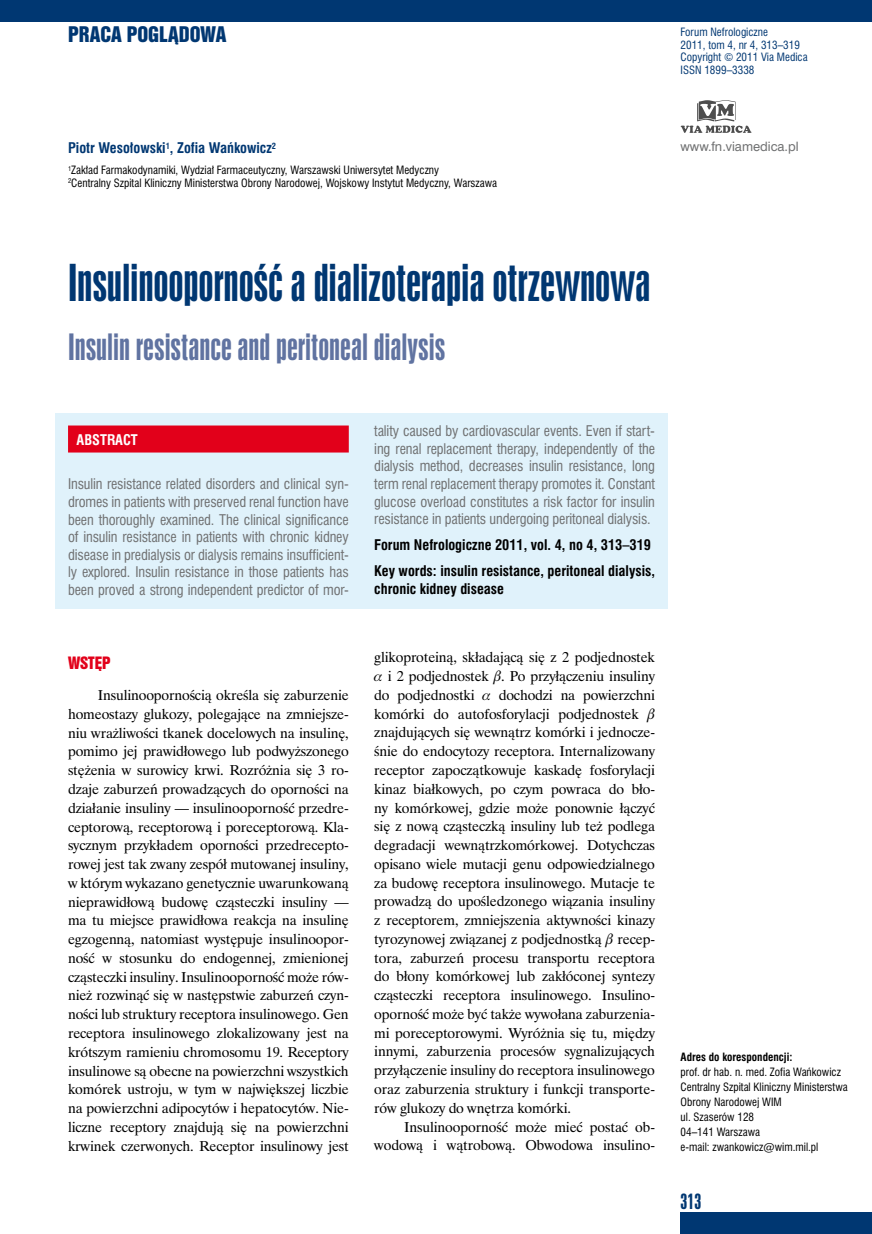
<style>
.page{position:relative;width:872px;height:1234px;background:#fff}
.page>*{position:absolute;margin:0;border:0;box-sizing:border-box;transform-origin:0 0}
.t1{font:42px "Swis 924 PL";letter-spacing:-.005em;color:#003772}
.t2{font:30px "Swis 924 PL";color:#6073a1}
.t3{font:18px "Swis 921 PL";color:#003772}
.t4{font:18px "Swis 924 PL";color:#003772}
.t5{font:14.25px/18.8px "Time Ibis EE";letter-spacing:-.01em;color:#000;text-align:justify}
.t6{font:14.25px "Swis 921 PL";color:#e2001a}
.t7{font:13.5px/17.5px "Swis 721 Cn PL";letter-spacing:-.01em;color:#707172;text-align:justify}
.t8{font:700 13.5px/26.1px "Swis 721 Cn PL";color:#000}
.t9{font:700 13.5px "Swis 721 Cn PL";color:#003772}
.t10{font:700 13.5px "Swis 721 Cn PL";color:#fff}
.t11{font:12px "Swis 721 PL";color:#707172}
.t12{font:10.5px/15px "Swis 721 Cn PL";color:#000}
.t13{font:10.5px/12.6px "Swis 721 Cn PL";color:#003772}
.t14{font:700 10.5px "Swis 721 Cn PL";color:#000}
</style>
<div class="page">
<div style="left:680px;top:1212px;width:192px;height:21px;background:#003772"></div>
<div style="left:0;top:0;width:872px;height:21px;background:#003772"></div>
<svg style="left:680px;top:100px;width:71px;height:33px"></svg>
<div style="left:55px;top:412px;width:613px;height:196px;background:#e0f2fb"></div>
<div style="left:68px;top:425px;width:281px;height:27px;background:#e2001a"></div>
<p class="t3" style="left:68px;top:22px;width:160px">PRACA POGLĄDOWA</p>
<p class="t9" style="left:68px;top:139px;width:210px">Piotr Wesołowski<sup>1</sup>, Zofia Wańkowicz<sup>2</sup></p>
<p class="t12" style="left:68px;top:164px;width:430px;line-height:12.6px"><sup>1</sup>Zakład Farmakodynamiki, Wydział Farmaceutyczny, Warszawski Uniwersytet Medyczny<br><sup>2</sup>Centralny Szpital Kliniczny Ministerstwa Obrony Narodowej, Wojskowy Instytut Medyczny, Warszawa</p>
<p class="t13" style="left:680px;top:26px;width:129px">Forum Nefrologiczne<br>2011, tom 4, nr 4, 313–319<br>Copyright © 2011 Via Medica<br>ISSN 1899–3338</p>
<p class="t11" style="left:680px;top:138px;width:120px">www.fn.viamedica.pl</p>
<h1 class="t1" style="left:68px;top:254px;width:584px">Insulinooporność a dializoterapia otrzewnowa</h1>
<h2 class="t2" style="left:68px;top:327px;width:379px">Insulin resistance and peritoneal dialysis</h2>
<p class="t10" style="left:77px;top:431px;width:63px">ABSTRACT</p>
<p class="t7" style="left:68px;top:475px;width:282px">Insulin resistance related disorders and clinical syn&shy;dromes in patients with preserved renal function have been thoroughly examined. The clinical significance of insulin resistance in patients with chronic kidney disease in predialysis or dialysis remains insufficient&shy;ly explored. Insulin resistance in those patients has been proved a strong independent predictor of mor-</p>
<p class="t6" style="left:68px;top:652px;width:43px">WSTĘP</p>
<p class="t5" style="left:68px;top:685px;width:282px;text-indent:30px">Insulinoopornością określa się zaburzenie homeostazy glukozy, polegające na zmniejsze&shy;niu wrażliwości tkanek docelowych na insulinę, pomimo jej prawidłowego lub podwyższonego stężenia w surowicy krwi. Rozróżnia się 3 ro&shy;dzaje zaburzeń prowadzących do oporności na działanie insuliny — insulinooporność przedre&shy;ceptorową, receptorową i poreceptorową. Kla&shy;sycznym przykładem oporności przedrecepto&shy;rowej jest tak zwany zespół mutowanej insuliny, w którym wykazano genetycznie uwarunkowaną nieprawidłową budowę cząsteczki insuliny — ma tu miejsce prawidłowa reakcja na insulinę egzogenną, natomiast występuje insulinoopor&shy;ność w stosunku do endogennej, zmienionej cząsteczki insuliny. Insulinooporność może rów&shy;nież rozwinąć się w następstwie zaburzeń czyn&shy;ności lub struktury receptora insulinowego. Gen receptora insulinowego zlokalizowany jest na krótszym ramieniu chromosomu 19. Receptory insulinowe są obecne na powierzchni wszystkich komórek ustroju, w tym w największej liczbie na powierzchni adipocytów i hepatocytów. Nie&shy;liczne receptory znajdują się na powierzchni krwinek czerwonych. Receptor insulinowy jest</p>
<p class="t7" style="left:374px;top:422px;width:282px">tality caused by cardiovascular events. Even if start&shy;ing renal replacement therapy, independently of the dialysis method, decreases insulin resistance, long term renal replacement therapy promotes it. Constant glucose overload constitutes a risk factor for insulin resistance in patients undergoing peritoneal dialysis.</p>
<p class="t8" style="left:374px;top:532px;width:282px">Forum Nefrologiczne 2011, vol. 4, no 4, 313–319<br>Key words: insulin resistance, peritoneal dialysis,</p>
<p class="t8" style="left:374px;top:575px;width:131px">chronic kidney disease</p>
<p class="t5" style="left:374px;top:647px;width:282px">glikoproteiną, składającą się z 2 podjednostek</p>
<p class="t5" style="left:388px;top:666px;width:269px">i 2 podjednostek . Po przyłączeniu insuliny</p>
<p class="t5" style="left:374px;top:685px;width:102px">do podjednostki</p>
<p class="t5" style="left:374px;top:685px;width:282px;text-align:left;text-indent:124px">dochodzi na powierzchni komórki do autofosforylacji podjednostek znajdujących się wewnątrz komórki i jednocze&shy;śnie do endocytozy receptora. Internalizowany receptor zapoczątkowuje kaskadę fosforylacji kinaz białkowych, po czym powraca do bło&shy;ny komórkowej, gdzie może ponownie łączyć się z nową cząsteczką insuliny lub też podlega degradacji wewnątrzkomórkowej. Dotychczas opisano wiele mutacji genu odpowiedzialnego za budowę receptora insulinowego. Mutacje te prowadzą do upośledzonego wiązania insuliny z receptorem, zmniejszenia aktywności kinazy tyrozynowej związanej z podjednostką recep&shy;tora, zaburzeń procesu transportu receptora do błony komórkowej lub zakłóconej syntezy cząsteczki receptora insulinowego. Insulino&shy;oporność może być także wywołana zaburzenia&shy;mi poreceptorowymi. Wyróżnia się tu, między innymi, zaburzenia procesów sygnalizujących przyłączenie insuliny do receptora insulinowego oraz zaburzenia struktury i funkcji transporte&shy;rów glukozy do wnętrza komórki.</p>
<p class="t5" style="left:374px;top:1116px;width:282px;text-align:right">Insulinooporność może mieć postać ob&shy;wodową i wątrobową. Obwodowa insulino-</p>
<p class="t14" style="left:680px;top:1049px;width:113px">Adres do korespondencji:</p>
<p class="t12" style="left:680px;top:1063px;width:169px">prof. dr hab. n. med. Zofia Wańkowicz<br>Centralny Szpital Kliniczny Ministerstwa<br>Obrony Narodowej WIM<br>ul. Szaserów 128<br>04–141 Warszawa<br>e-mail: zwankowicz@wim.mil.pl</p>
<p class="t4" style="left:680px;top:1188px;width:22px">313</p>
</div>
